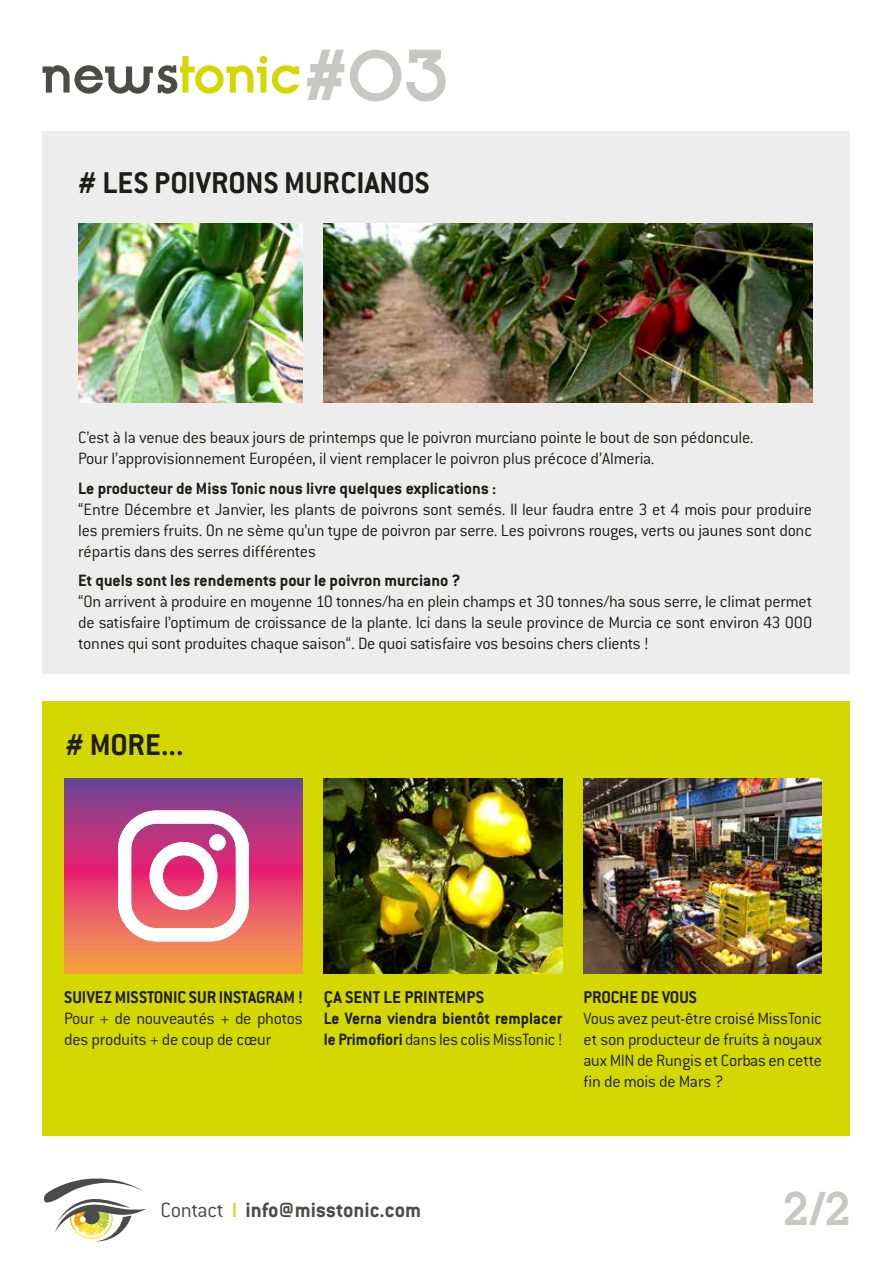
<style>
.page{position:relative;width:893px;height:1263px;background:#fff}
.page>*{position:absolute;margin:0;border:0;box-sizing:border-box;transform-origin:0 0}
.t1{font:700 71.85px "Opificio Serif";color:#c7c7c6}
.t2{font:700 47.1px "Opificio Serif";color:#c7c7c6}
.t3{font:700 33px "Conduit ITC";color:#1d1d1b}
.t4{font:700 22.65px "Conduit ITC";color:#4b4b4a}
.t5{font:700 18.75px "Conduit ITC";color:#1d1d1b}
.t6{font:700 18.75px "Conduit ITC";color:#1d1d1b;scale:.96 1}
.t7{font:300 18px/21px "Conduit ITC";letter-spacing:-.015em;color:#1d1d1b;text-align:justify}
.t8{font:700 18px/21px "Conduit ITC";color:#1d1d1b}
.s1{font-weight:300}
.s2{font-weight:500;color:#d4d800}
</style>
<div class="page">
<div style="left:43px;top:132px;width:807px;height:542px;background:#ededed"></div>
<svg style="left:44px;top:1178px;width:102px;height:64px"></svg>
<svg style="left:43px;top:56px;width:256px;height:38px"></svg>
<img style="left:78px;top:223px;width:225px;height:180px">
<img style="left:324px;top:223px;width:488px;height:180px">
<div style="left:43px;top:701px;width:807px;height:434px;background:#d4d800"></div>
<svg style="left:64px;top:778px;width:239px;height:196px;background:#c7576e"></svg>
<img style="left:324px;top:778px;width:238px;height:196px">
<img style="left:583px;top:778px;width:239px;height:196px">
<svg style="left:118px;top:810px;width:131px;height:131px;background:#ea99b3"></svg>
<div style="left:209px;top:834px;width:17px;height:16px;background:#fff;border-radius:50%"></div>
<h1 class="t1" style="left:305px;top:32px;width:145px">#03</h1>
<h3 class="t3" style="left:78px;top:164px;width:353px"># LES POIVRONS MURCIANOS</h3>
<p class="t7" style="left:78px;top:427px;width:677px">C’est à la venue des beaux jours de printemps que le poivron murciano pointe le bout de son pédoncule.<br>Pour l’approvisionnement Européen, il vient remplacer le poivron plus précoce d’Almeria.</p>
<p class="t8" style="left:78px;top:477px;width:420px">Le producteur de Miss Tonic nous livre quelques explications :</p>
<p class="t7" style="left:78px;top:499px;width:735px">“Entre Décembre et Janvier, les plants de poivrons sont semés. Il leur faudra entre 3 et 4 mois pour produire les premiers fruits. On ne sème qu’un type de poivron par serre. Les poivrons rouges, verts ou jaunes sont donc répartis dans des serres différentes</p>
<p class="t8" style="left:78px;top:570px;width:384px">Et quels sont les rendements pour le poivron murciano ?</p>
<p class="t7" style="left:78px;top:591px;width:735px">“On arrivent à produire en moyenne 10 tonnes/ha en plein champs et 30 tonnes/ha sous serre, le climat permet de satisfaire l’optimum de croissance de la plante. Ici dans la seule province de Murcia ce sont environ 43 000 tonnes qui sont produites chaque saison“. De quoi satisfaire vos besoins chers clients !</p>
<h3 class="t3" style="left:66px;top:725px;width:120px"># MORE...</h3>
<p class="t5" style="left:64px;top:986px;width:240px">SUIVEZ MISSTONIC SUR INSTAGRAM !</p>
<p class="t7" style="left:64px;top:1008px;width:240px">Pour + de nouveautés + de photos des produits + de coup de cœur</p>
<p class="t5" style="left:324px;top:986px;width:162px">ÇA SENT LE PRINTEMPS</p>
<p class="t8" style="left:324px;top:1007px;width:240px">Le Verna viendra bientôt remplacer le Primofiori <span class="s1">dans les colis MissTonic !</span></p>
<p class="t6" style="left:583px;top:986px;width:119px">PROCHE DE VOUS</p>
<p class="t7" style="left:583px;top:1008px;width:240px">Vous avez peut-être croisé MissTonic et son producteur de fruits à noyaux aux MIN de Rungis et Corbas en cette fin de mois de Mars ?</p>
<p class="t4" style="left:160px;top:1196px;width:262px"><span class="s1">Contact</span> <span class="s2">I</span> info@misstonic.com</p>
<h2 class="t2" style="left:783px;top:1180px;width:69px">2/2</h2>
</div>
